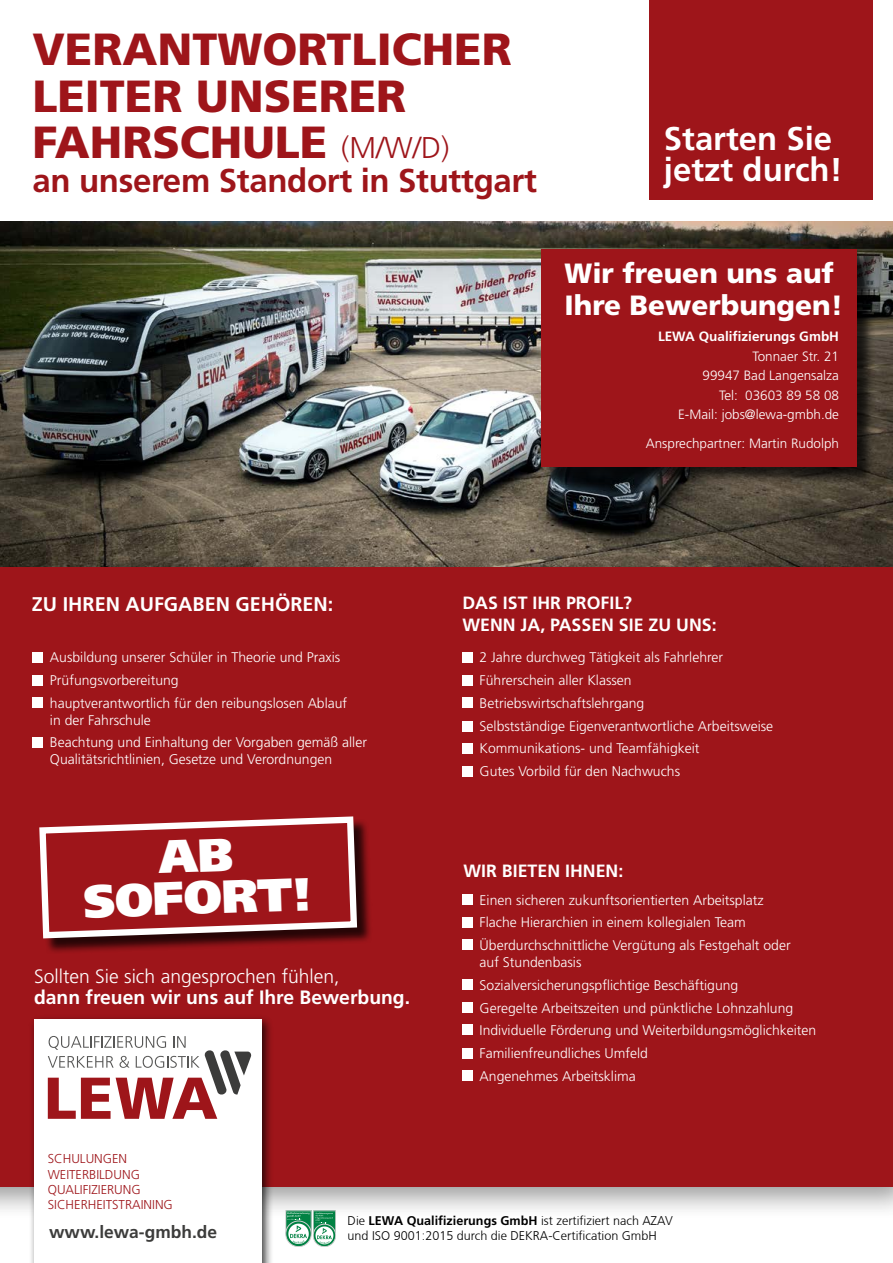
<style>
.page{position:relative;width:893px;height:1263px;background:#fff}
.page>*{position:absolute;margin:0;border:0;box-sizing:border-box;transform-origin:0 0}
.t1{font:900 46.5px/41.8px "Frutiger LT Std";color:#fff;text-align:center}
.t2{font:900 45px/46.5px "Frutiger LT Std";color:#9e151a}
.t3{font:700 33px "Frutiger LT Std";letter-spacing:-.01em;color:#9e151a}
.t4{font:700 32.85px/30.8px "Frutiger LT Std";color:#fff}
.t5{font:900 27.9px/31.2px "Frutiger LT Std";color:#fff}
.t6{font:700 19.8px "Frutiger LT Std";color:#fff}
.t7{font:300 19.35px "Frutiger LT Std";color:#fff}
.t8{font:700 19.35px "Frutiger LT Std";color:#fff}
.t9{font:700 17.7px/21.3px "Frutiger LT Std";color:#fff}
.t10{font:700 17.4px "Frutiger LT Std";color:#3c3c3b}
.t11{font:300 13.95px/22.8px "Frutiger LT Std";color:#fff}
.t12{font:300 13.5px/19.5px "Frutiger LT Std";color:#fff;text-align:right}
.t13{font:700 13.5px "Frutiger LT Std";color:#fff}
.t14{font:300 12.9px/15.5px "Frutiger LT Std";color:#9e151a}
.t15{font:300 12.6px "Frutiger CE";color:#000}
.s1{font-weight:300;font-size:30px}
.s2{font-family:"Frutiger LT Std";font-weight:700}
</style>
<div class="page">
<img style="left:0;top:222px;width:893px;height:331px">
<div style="left:0;top:553px;width:893px;height:667px;background:#000;opacity:.4"></div>
<div style="left:0;top:568px;width:893px;height:619px;background:#9e151a"></div>
<div style="left:650px;top:0;width:223px;height:200px;background:#9e151a"></div>
<div style="left:29px;top:1014px;width:245px;height:249px;background:#000;opacity:.75"></div>
<div style="left:34px;top:1019px;width:228px;height:244px;background:#fff"></div>
<svg style="left:48px;top:1036px;width:204px;height:83px"></svg>
<div style="left:32px;top:652px;width:11px;height:10px;background:#fff"></div>
<div style="left:462px;top:652px;width:11px;height:10px;background:#fff"></div>
<div style="left:462px;top:675px;width:11px;height:11px;background:#fff"></div>
<div style="left:462px;top:697px;width:11px;height:11px;background:#fff"></div>
<div style="left:462px;top:721px;width:11px;height:10px;background:#fff"></div>
<div style="left:462px;top:743px;width:11px;height:11px;background:#fff"></div>
<div style="left:462px;top:766px;width:11px;height:11px;background:#fff"></div>
<div style="left:462px;top:894px;width:11px;height:11px;background:#fff"></div>
<div style="left:462px;top:917px;width:11px;height:10px;background:#fff"></div>
<div style="left:462px;top:939px;width:11px;height:11px;background:#fff"></div>
<div style="left:462px;top:979px;width:11px;height:11px;background:#fff"></div>
<div style="left:462px;top:1002px;width:11px;height:11px;background:#fff"></div>
<div style="left:462px;top:1024px;width:11px;height:11px;background:#fff"></div>
<div style="left:462px;top:1048px;width:11px;height:10px;background:#fff"></div>
<div style="left:462px;top:1070px;width:11px;height:10px;background:#fff"></div>
<div style="left:32px;top:675px;width:11px;height:11px;background:#fff"></div>
<div style="left:32px;top:697px;width:11px;height:11px;background:#fff"></div>
<div style="left:32px;top:737px;width:11px;height:10px;background:#fff"></div>
<div style="left:286px;top:1221px;width:25px;height:25px;background:#008243;border-radius:50%"></div>
<div style="left:286px;top:1221px;width:25px;height:26px;border:1px solid #d0d0d0;border-radius:50%"></div>
<div style="left:313px;top:1224px;width:23px;height:23px;border:1px solid #d0d0d0;border-radius:50%"></div>
<svg style="left:286px;top:1210px;width:50px;height:34px"></svg>
<div style="left:41px;top:818px;width:332px;height:136px;background:#000;opacity:.75"></div>
<svg style="left:39px;top:816px;width:321px;height:126px"></svg>
<div style="left:543px;top:251px;width:333px;height:234px;background:#000;opacity:.75"></div>
<div style="left:541px;top:249px;width:316px;height:217px;background:#9e151a"></div>
<h2 class="t2" style="left:32px;top:26px;width:481px">VERANTWORTLICHER<br>LEITER UNSERER<br>FAHRSCHULE <span class="s1">(M/W/D)</span></h2>
<h3 class="t3" style="left:32px;top:162px;width:506px">an unserem Standort in Stuttgart</h3>
<h3 class="t4" style="left:664px;top:123px;width:180px">Starten Sie jetzt durch!</h3>
<h3 class="t5" style="left:564px;top:258px;width:280px">Wir freuen uns auf<br>Ihre Bewerbungen!</h3>
<p class="t13" style="left:658px;top:328px;width:183px">LEWA Qualifizierungs GmbH</p>
<p class="t12" style="left:678px;top:346px;width:162px">Tonnaer Str. 21<br>99947 Bad Langensalza<br>Tel: 03603 89 58 08<br>E-Mail: jobs@lewa-gmbh.de</p>
<p class="t12" style="left:646px;top:433px;width:195px">Ansprechpartner: Martin Rudolph</p>
<h3 class="t6" style="left:32px;top:592px;width:303px">ZU IHREN AUFGABEN GEHÖREN:</h3>
<p class="t9" style="left:462px;top:593px;width:256px">DAS IST IHR PROFIL?<br>WENN JA, PASSEN SIE ZU UNS:</p>
<p class="t11" style="left:50px;top:646px;width:299px">Ausbildung unserer Schüler in Theorie und Praxis<br>Prüfungsvorbereitung<br>hauptverantwortlich für den reibungslosen Ablauf</p>
<p class="t11" style="left:50px;top:708px;width:319px">in der Fahrschule<br>Beachtung und Einhaltung der Vorgaben gemäß aller</p>
<p class="t11" style="left:50px;top:748px;width:284px">Qualitätsrichtlinien, Gesetze und Verordnungen</p>
<h1 class="t1" style="left:81px;top:839px;width:230px;rotate:-2deg">AB<br>SOFORT!</h1>
<h3 class="t7" style="left:34px;top:965px;width:307px">Sollten Sie sich angesprochen fühlen,</h3>
<h3 class="t8" style="left:34px;top:986px;width:378px">dann freuen wir uns auf Ihre Bewerbung.</h3>
<p class="t14" style="left:48px;top:1151px;width:127px">SCHULUNGEN<br>WEITERBILDUNG<br>QUALIFIZIERUNG<br>SICHERHEITSTRAINING</p>
<p class="t11" style="left:480px;top:646px;width:295px">2 Jahre durchweg Tätigkeit als Fahrlehrer Führerschein aller Klassen Betriebswirtschaftslehrgang<br>Selbstständige Eigenverantwortliche Arbeitsweise Kommunikations- und Teamfähigkeit<br>Gutes Vorbild für den Nachwuchs</p>
<p class="t9" style="left:463px;top:860px;width:161px">WIR BIETEN IHNEN:</p>
<p class="t11" style="left:480px;top:889px;width:313px">Einen sicheren zukunftsorientierten Arbeitsplatz<br>Flache Hierarchien in einem kollegialen Team<br>Überdurchschnittliche Vergütung als Festgehalt oder</p>
<p class="t11" style="left:480px;top:951px;width:338px">auf Stundenbasis<br>Sozialversicherungspflichtige Beschäftigung<br>Geregelte Arbeitszeiten und pünktliche Lohnzahlung Individuelle Förderung und Weiterbildungsmöglichkeiten Familienfreundliches Umfeld<br>Angenehmes Arbeitsklima</p>
<p class="t15" style="left:348px;top:1213px;width:327px">Die <span class="s2">LEWA Qualifizierungs GmbH</span> ist zertifiziert nach AZAV</p>
<p class="t10" style="left:49px;top:1222px;width:169px">www.lewa-gmbh.de</p>
<p class="t15" style="left:348px;top:1228px;width:311px">und ISO 9001:2015 durch die DEKRA-Certification GmbH</p>
</div>
